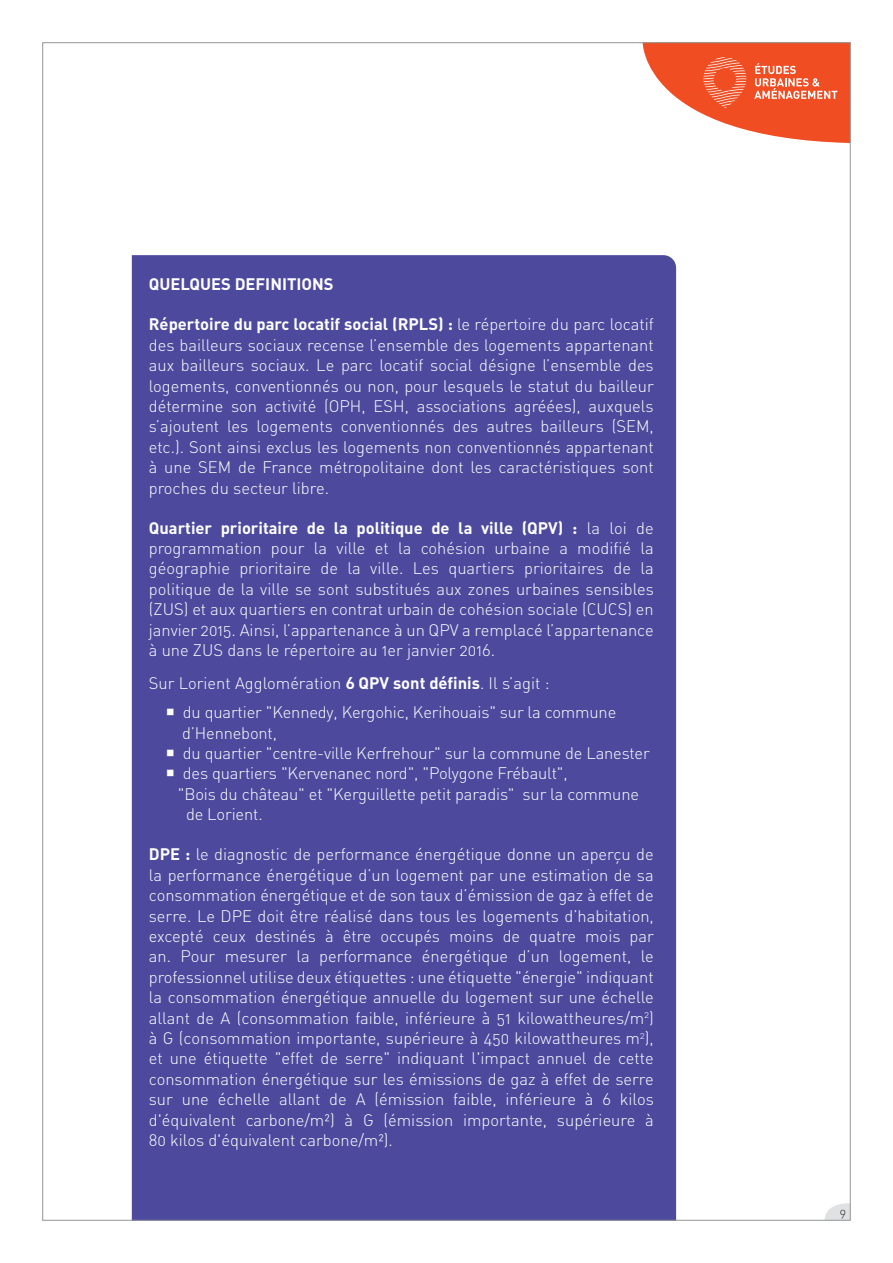
<style>
.page{position:relative;width:893px;height:1263px;background:#fff}
.page>*{position:absolute;margin:0;border:0;box-sizing:border-box;transform-origin:0 0}
.TEXTE_PARAGRAPHE{font:16.5px/20.4px "DIN Light Alternate";letter-spacing:-.01em;color:#fff;text-align:justify}
.TEXTE_PARAGRAPHE-2{font:16.5px "DIN Bold Alternate";color:#fff}
.t1{font:12px "DIN Light Alternate";color:#231f20}
.s1{font-family:"DIN Bold Alternate"}
</style>
<div class="page">
<svg style="left:643px;top:45px;width:205px;height:98px"></svg>
<div style="left:132px;top:255px;width:544px;height:966px;background:#4d4a9e"></div>
<svg style="left:825px;top:1203px;width:23px;height:15px"></svg>
<p class="TEXTE_PARAGRAPHE-2" style="left:149px;top:273px;width:186px">QUELQUES DEFINITIONS</p>
<p class="TEXTE_PARAGRAPHE" style="left:149px;top:314px;width:506px"><span class="s1">Répertoire du parc locatif social (RPLS) :</span> le répertoire du parc locatif des bailleurs sociaux recense l’ensemble des logements appartenant aux bailleurs sociaux. Le parc locatif social désigne l’ensemble des logements, conventionnés ou non, pour lesquels le statut du bailleur détermine son activité (OPH, ESH, associations agréées), auxquels s’ajoutent les logements conventionnés des autres bailleurs (SEM, etc.). Sont ainsi exclus les logements non conventionnés appartenant à une SEM de France métropolitaine dont les caractéristiques sont proches du secteur libre.</p>
<p class="TEXTE_PARAGRAPHE" style="left:149px;top:517px;width:506px"><span class="s1">Quartier prioritaire de la politique de la ville (QPV) :</span> la loi de programmation pour la ville et la cohésion urbaine a modifié la géographie prioritaire de la ville. Les quartiers prioritaires de la politique de la ville se sont substitués aux zones urbaines sensibles (ZUS) et aux quartiers en contrat urbain de cohésion sociale (CUCS) en janvier 2015. Ainsi, l’appartenance à un QPV a remplacé l’appartenance à une ZUS dans le répertoire au 1er janvier 2016.</p>
<p class="TEXTE_PARAGRAPHE" style="left:149px;top:673px;width:402px">Sur Lorient Agglomération <span class="s1">6 QPV sont définis</span>. Il s’agit :</p>
<p class="TEXTE_PARAGRAPHE" style="left:166px;top:702px;width:452px">○ du quartier "Kennedy, Kergohic, Kerihouais" sur la commune</p>
<p class="TEXTE_PARAGRAPHE" style="left:182px;top:722px;width:97px">d’Hennebont,</p>
<p class="TEXTE_PARAGRAPHE" style="left:166px;top:743px;width:485px">○ du quartier "centre-ville Kerfrehour" sur la commune de Lanester</p>
<p class="TEXTE_PARAGRAPHE" style="left:166px;top:763px;width:403px">○ des quartiers "Kervenanec nord", "Polygone Frébault",</p>
<p class="TEXTE_PARAGRAPHE" style="left:178px;top:783px;width:463px">"Bois du château" et "Kerguillette petit paradis" sur la commune</p>
<p class="TEXTE_PARAGRAPHE" style="left:186px;top:804px;width:78px">de Lorient.</p>
<p class="TEXTE_PARAGRAPHE" style="left:149px;top:844px;width:506px"><span class="s1">DPE :</span> le diagnostic de performance énergétique donne un aperçu de la performance énergétique d’un logement par une estimation de sa consommation énergétique et de son taux d’émission de gaz à effet de serre. Le DPE doit être réalisé dans tous les logements d’habitation, excepté ceux destinés à être occupés moins de quatre mois par an. Pour mesurer la performance énergétique d’un logement, le professionnel utilise deux étiquettes : une étiquette "énergie" indiquant la consommation énergétique annuelle du logement sur une échelle allant de A (consommation faible, inférieure à 51 kilowattheures/m<sup>2</sup>) à G (consommation importante, supérieure à 450 kilowattheures m<sup>2</sup>), et une étiquette "effet de serre" indiquant l'impact annuel de cette consommation énergétique sur les émissions de gaz à effet de serre sur une échelle allant de A (émission faible, inférieure à 6 kilos d'équivalent carbone/m²) à G (émission importante, supérieure à 80 kilos d'équivalent carbone/m²).</p>
<p class="t1" style="left:840px;top:1205px;width:8px">9</p>
</div>
